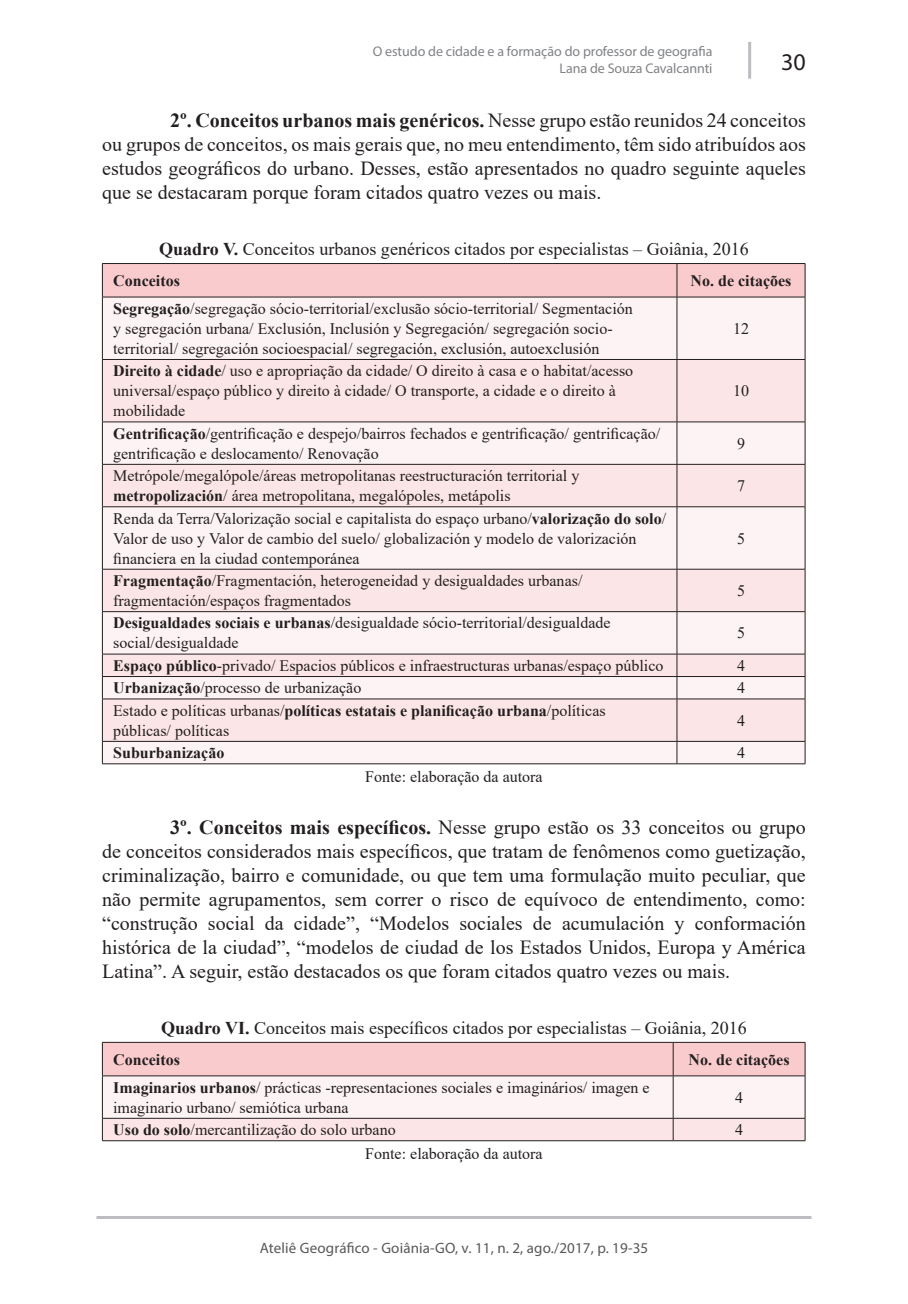
<style>
.page{position:relative;width:908px;height:1304px;background:#fff}
.page>*{position:absolute;margin:0;border:0;box-sizing:border-box;transform-origin:0 0}
.t1{font:24px "Myriad Pro";color:#231f20}
.t2{font:20px/24px "Times New Roman";color:#231f20;text-align:justify}
.t3{font:18px "Times New Roman";color:#231f20}
.t4{font:16px/20px "Times New Roman";color:#231f20}
.t5{font:700 16px "Times New Roman";color:#231f20}
.t6{font:15px "Myriad Pro";letter-spacing:.01em;color:#57585a}
.t7{font:14px/16.8px "Myriad Pro";letter-spacing:-.005em;color:#808285;text-align:right}
.s1{font-weight:700}
</style>
<div class="page">
<hr style="left:96px;top:1216px;width:715px;height:3px;background:#bcbdc0">
<hr style="left:747px;top:42px;width:3px;height:37px;background:#bcbdc0">
<div style="left:103px;top:264px;width:701px;height:33px;background:#facbcc"></div>
<div style="left:103px;top:298px;width:701px;height:465px;background:#fdf3f4"></div>
<svg style="left:103px;top:360px;width:701px;height:381px;fill:#fce5e6"></svg>
<hr style="left:102px;top:263px;width:574px;height:1px;background:#231f20">
<hr style="left:102px;top:264px;width:1px;height:33px;background:#231f20">
<hr style="left:676px;top:263px;width:129px;height:1px;background:#231f20">
<hr style="left:676px;top:264px;width:1px;height:33px;background:#231f20">
<hr style="left:804px;top:264px;width:1px;height:33px;background:#231f20">
<hr style="left:102px;top:297px;width:574px;height:1px;background:#231f20">
<hr style="left:102px;top:297px;width:1px;height:62px;background:#231f20">
<hr style="left:676px;top:297px;width:129px;height:1px;background:#231f20">
<hr style="left:676px;top:297px;width:1px;height:62px;background:#231f20">
<hr style="left:804px;top:297px;width:1px;height:62px;background:#231f20">
<hr style="left:102px;top:359px;width:574px;height:1px;background:#231f20">
<hr style="left:102px;top:360px;width:1px;height:62px;background:#231f20">
<hr style="left:676px;top:359px;width:129px;height:1px;background:#231f20">
<hr style="left:676px;top:360px;width:1px;height:62px;background:#231f20">
<hr style="left:804px;top:360px;width:1px;height:62px;background:#231f20">
<hr style="left:102px;top:422px;width:574px;height:1px;background:#231f20">
<hr style="left:102px;top:422px;width:1px;height:42px;background:#231f20">
<hr style="left:676px;top:422px;width:129px;height:1px;background:#231f20">
<hr style="left:676px;top:422px;width:1px;height:42px;background:#231f20">
<hr style="left:804px;top:422px;width:1px;height:42px;background:#231f20">
<hr style="left:102px;top:464px;width:574px;height:1px;background:#231f20">
<hr style="left:102px;top:465px;width:1px;height:42px;background:#231f20">
<hr style="left:676px;top:464px;width:129px;height:1px;background:#231f20">
<hr style="left:676px;top:465px;width:1px;height:42px;background:#231f20">
<hr style="left:804px;top:465px;width:1px;height:42px;background:#231f20">
<hr style="left:102px;top:506px;width:574px;height:1px;background:#231f20">
<hr style="left:102px;top:507px;width:1px;height:62px;background:#231f20">
<hr style="left:676px;top:506px;width:129px;height:1px;background:#231f20">
<hr style="left:676px;top:507px;width:1px;height:62px;background:#231f20">
<hr style="left:804px;top:507px;width:1px;height:62px;background:#231f20">
<hr style="left:102px;top:569px;width:574px;height:1px;background:#231f20">
<hr style="left:102px;top:569px;width:1px;height:42px;background:#231f20">
<hr style="left:676px;top:569px;width:129px;height:1px;background:#231f20">
<hr style="left:676px;top:569px;width:1px;height:42px;background:#231f20">
<hr style="left:804px;top:569px;width:1px;height:42px;background:#231f20">
<hr style="left:102px;top:611px;width:574px;height:1px;background:#231f20">
<hr style="left:102px;top:612px;width:1px;height:42px;background:#231f20">
<hr style="left:676px;top:611px;width:129px;height:1px;background:#231f20">
<hr style="left:676px;top:612px;width:1px;height:42px;background:#231f20">
<hr style="left:804px;top:612px;width:1px;height:42px;background:#231f20">
<hr style="left:102px;top:654px;width:574px;height:1px;background:#231f20">
<hr style="left:676px;top:654px;width:129px;height:1px;background:#231f20">
<hr style="left:102px;top:676px;width:574px;height:1px;background:#231f20">
<svg style="left:102px;top:654px;width:1px;height:45px"></svg>
<hr style="left:676px;top:676px;width:129px;height:1px;background:#231f20">
<svg style="left:676px;top:654px;width:1px;height:45px"></svg>
<svg style="left:804px;top:654px;width:1px;height:45px"></svg>
<hr style="left:102px;top:699px;width:574px;height:1px;background:#231f20">
<hr style="left:102px;top:699px;width:1px;height:42px;background:#231f20">
<hr style="left:676px;top:699px;width:129px;height:1px;background:#231f20">
<hr style="left:676px;top:699px;width:1px;height:42px;background:#231f20">
<hr style="left:804px;top:699px;width:1px;height:42px;background:#231f20">
<hr style="left:102px;top:741px;width:574px;height:1px;background:#231f20">
<svg style="left:102px;top:742px;width:1px;height:21px"></svg>
<hr style="left:676px;top:741px;width:129px;height:1px;background:#231f20">
<svg style="left:676px;top:742px;width:1px;height:21px"></svg>
<svg style="left:804px;top:742px;width:1px;height:21px"></svg>
<hr style="left:102px;top:763px;width:574px;height:1px;background:#231f20">
<hr style="left:676px;top:763px;width:129px;height:1px;background:#231f20">
<svg style="left:102px;top:1042px;width:703px;height:98px"></svg>
<hr style="left:102px;top:1140px;width:571px;height:1px;background:#231f20">
<hr style="left:673px;top:1140px;width:132px;height:1px;background:#231f20">
<p class="t7" style="left:372px;top:43px;width:341px">O estudo de cidade e a formação do professor de geografia<br>Lana de Souza Cavalcannti</p>
<h1 class="t1" style="left:780px;top:47px;width:26px">30</h1>
<p class="t2" style="left:102px;top:108px;width:705px;text-indent:68px"><span class="s1">2º. Conceitos urbanos mais genéricos.</span> Nesse grupo estão reunidos 24 conceitos ou grupos de conceitos, os mais gerais que, no meu entendimento, têm sido atribuídos aos estudos geográficos do urbano. Desses, estão apresentados no quadro seguinte aqueles que se destacaram porque foram citados quatro vezes ou mais.</p>
<p class="t3" style="left:159px;top:237px;width:590px"><span class="s1">Quadro V.</span> Conceitos urbanos genéricos citados por especialistas – Goiânia, 2016</p>
<p class="t5" style="left:113px;top:269px;width:68px">Conceitos</p>
<p class="t5" style="left:690px;top:269px;width:102px">No. de citações</p>
<p class="t4" style="left:113px;top:298px;width:521px"><span class="s1">Segregação</span>/segregação sócio-territorial/exclusão sócio-territorial/ Segmentación y segregación urbana/ Exclusión, Inclusión y Segregación/ segregación socio&shy;territorial/ segregación socioespacial/ segregación, exclusión, autoexclusión</p>
<p class="t4" style="left:732px;top:318px;width:17px">12</p>
<p class="t4" style="left:113px;top:360px;width:521px"><span class="s1">Direito à cidade</span>/ uso e apropriação da cidade/ O direito à casa e o habitat/acesso universal/espaço público y direito à cidade/ O transporte, a cidade e o direito à mobilidade</p>
<p class="t4" style="left:732px;top:380px;width:17px">10</p>
<p class="t4" style="left:113px;top:423px;width:548px"><span class="s1">Gentrificação</span>/gentrificação e despejo/bairros fechados e gentrificação/ gentrificação/ gentrificação e deslocamento/ Renovação</p>
<p class="t4" style="left:736px;top:433px;width:9px">9</p>
<p class="t4" style="left:113px;top:465px;width:467px">Metrópole/megalópole/áreas metropolitanas reestructuración territorial y <span class="s1">metropolización</span>/ área metropolitana, megalópoles, metápolis</p>
<p class="t4" style="left:736px;top:475px;width:9px">7</p>
<p class="t4" style="left:113px;top:508px;width:554px">Renda da Terra/Valorização social e capitalista do espaço urbano/<span class="s1">valorização do solo</span>/<br>Valor de uso y Valor de cambio del suelo/ globalización y modelo de valorización financiera en la ciudad contemporánea</p>
<p class="t4" style="left:736px;top:528px;width:9px">5</p>
<p class="t4" style="left:113px;top:570px;width:470px"><span class="s1">Fragmentação</span>/Fragmentación, heterogeneidad y desigualdades urbanas/ fragmentación/espaços fragmentados</p>
<p class="t4" style="left:736px;top:580px;width:9px">5</p>
<p class="t4" style="left:113px;top:613px;width:498px"><span class="s1">Desigualdades sociais e urbanas</span>/desigualdade sócio-territorial/desigualdade social/desigualdade</p>
<p class="t4" style="left:736px;top:623px;width:9px">5</p>
<p class="t4" style="left:113px;top:655px;width:551px"><span class="s1">Espaço público</span>-privado/ Espacios públicos e infraestructuras urbanas/espaço público</p>
<p class="t4" style="left:736px;top:655px;width:9px">4</p>
<p class="t4" style="left:113px;top:677px;width:249px"><span class="s1">Urbanização</span>/processo de urbanização</p>
<p class="t4" style="left:736px;top:677px;width:9px">4</p>
<p class="t4" style="left:113px;top:700px;width:493px">Estado e políticas urbanas/<span class="s1">políticas estatais e planificação urbana</span>/políticas públicas/ políticas</p>
<p class="t4" style="left:736px;top:710px;width:9px">4</p>
<p class="t5" style="left:113px;top:741px;width:113px">Suburbanização</p>
<p class="t4" style="left:736px;top:742px;width:9px">4</p>
<p class="t4" style="left:365px;top:766px;width:179px">Fonte: elaboração da autora</p>
<p class="t2" style="left:102px;top:815px;width:705px;text-indent:68px"><span class="s1">3º. Conceitos mais específicos.</span> Nesse grupo estão os 33 conceitos ou grupo de conceitos considerados mais específicos, que tratam de fenômenos como guetização, criminalização, bairro e comunidade, ou que tem uma formulação muito peculiar, que não permite agrupamentos, sem correr o risco de equívoco de entendimento, como: “construção social da cidade”, “Modelos sociales de acumulación y conformación histórica de la ciudad”, “modelos de ciudad de los Estados Unidos, Europa y América Latina”. A seguir, estão destacados os que foram citados quatro vezes ou mais.</p>
<p class="t3" style="left:161px;top:1015px;width:587px"><span class="s1">Quadro VI.</span> Conceitos mais específicos citados por especialistas – Goiânia, 2016</p>
<p class="t5" style="left:113px;top:1048px;width:68px">Conceitos</p>
<p class="t5" style="left:688px;top:1048px;width:102px">No. de citações</p>
<p class="t4" style="left:113px;top:1077px;width:537px"><span class="s1">Imaginarios urbanos</span>/ prácticas -representaciones sociales e imaginários/ imagen e imaginario urbano/ semiótica urbana</p>
<p class="t4" style="left:734px;top:1087px;width:9px">4</p>
<p class="t4" style="left:113px;top:1119px;width:284px"><span class="s1">Uso do solo</span>/mercantilização do solo urbano</p>
<p class="t4" style="left:734px;top:1119px;width:9px">4</p>
<p class="t4" style="left:365px;top:1143px;width:179px">Fonte: elaboração da autora</p>
<p class="t6" style="left:259px;top:1239px;width:390px">Ateliê Geográfico - Goiânia-GO, v. 11, n. 2, ago./2017, p. 19-35</p>
</div>
